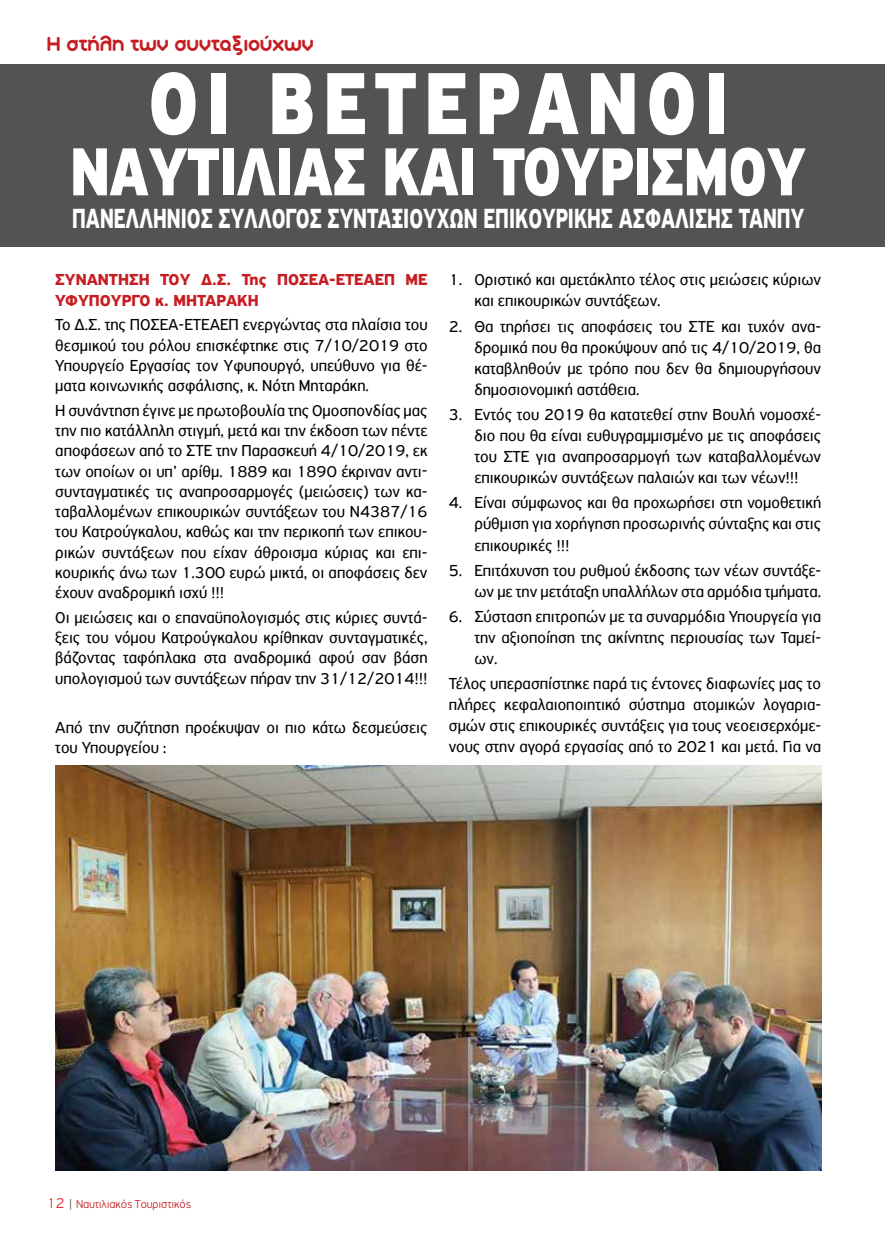
<style>
.page{position:relative;width:885px;height:1234px;background:#fff}
.page>*{position:absolute;margin:0;border:0;box-sizing:border-box;transform-origin:0 0}
.t1{font:900 93.6px "PF Highway Sans Pro";letter-spacing:.12em;color:#fff;scale:.77 1}
.t2{font:900 72.15px "PF Highway Sans Pro";color:#fff;scale:.77 1}
.t3{font:700 29.25px "PF Highway Sans Pro";color:#fff;scale:.7 1}
.t4{font:22.05px "Aka Acid GR Soft Ice Cream";letter-spacing:.01em;color:#c61d23;scale:.95 1}
.t5{font:16.8px/20.2px "PF Highway Sans Pro";color:#000;text-align:justify}
.t6{font:700 16.8px/20.2px "PF Highway Sans Pro";color:#c61d23}
.t7{font:300 12px "PF Highway Gothic";letter-spacing:-.01em;color:#c61d23}
.s1{font-size:15px;color:#ed1d24}
.s2{color:#525451}
</style>
<div class="page">
<div style="left:0;top:64px;width:884px;height:183px;background:#525451"></div>
<img style="left:55px;top:765px;width:766px;height:404px">
<h3 class="t4" style="left:47px;top:32px;width:282px">H στήλη των συνταξιούχων</h3>
<h1 class="t1" style="left:148px;top:46px;width:754px">ΟΙ ΒΕΤΕΡΆΝΟΙ</h1>
<h2 class="t2" style="left:71px;top:127px;width:955px">ΝΑΥΤΙΛΊΑΣ ΚΑΙ ΤΟΥΡΙΣΜΟΎ</h2>
<h3 class="t3" style="left:72px;top:201px;width:1047px">ΠΑΝΕΛΛΉΝΙΟΣ ΣΎΛΛΟΓΟΣ ΣΥΝΤΑΞΙΟΎΧΩΝ ΕΠΙΚΟΥΡΙΚΉΣ ΑΣΦΆΛΙΣΗΣ ΤΑΝΠΥ</h3>
<p class="t6" style="left:55px;top:270px;width:374px">ΣΥΝΑΝΤΗΣΗ ΤΟΥ Δ.Σ. Της ΠΟΣΕΑ-ΕΤΕΑΕΠ ΜΕ<br>ΥΦΥΠΟΥΡΓΟ κ. ΜΗΤΑΡΑΚΗ</p>
<p class="t5" style="left:55px;top:314px;width:374px">Το Δ.Σ. της ΠΟΣΕΑ-ΕΤΕΑΕΠ ενεργώντας στα πλαίσια του θεσμικού του ρόλου επισκέφτηκε στις 7/10/2019 στο Υπουργείο Εργασίας τον Υφυπουργό, υπεύθυνο για θέ&shy;ματα κοινωνικής ασφάλισης, κ. Νότη Μηταράκη.</p>
<p class="t5" style="left:55px;top:400px;width:374px">Η συνάντηση έγινε με πρωτοβουλία της Ομοσπονδίας μας την πιο κατάλληλη στιγμή, μετά και την έκδοση των πέντε αποφάσεων από το ΣΤΕ την Παρασκευή 4/10/2019, εκ των οποίων οι υπ’ αρίθμ. 1889 και 1890 έκριναν αντι&shy;συνταγματικές τις αναπροσαρμογές (μειώσεις) των κα&shy;ταβαλλομένων επικουρικών συντάξεων του Ν4387/16 του Κατρούγκαλου, καθώς και την περικοπή των επικου&shy;ρικών συντάξεων που είχαν άθροισμα κύριας και επι&shy;κουρικής άνω των 1.300 ευρώ μικτά, οι αποφάσεις δεν έχουν αναδρομική ισχύ !!!</p>
<p class="t5" style="left:55px;top:607px;width:374px">Οι μειώσεις και ο επαναϋπολογισμός στις κύριες συντά&shy;ξεις του νόμου Κατρούγκαλου κρίθηκαν συνταγματικές, βάζοντας ταφόπλακα στα αναδρομικά αφού σαν βάση υπολογισμού των συντάξεων πήραν την 31/12/2014!!!</p>
<p class="t5" style="left:55px;top:716px;width:374px">Από την συζήτηση προέκυψαν οι πιο κάτω δεσμεύσεις του Υπουργείου :</p>
<p class="t5" style="left:474px;top:269px;width:348px;line-height:21px;text-indent:-26px">1. Οριστικό και αμετάκλητο τέλος στις μειώσεις κύριων και επικουρικών συντάξεων.</p>
<p class="t5" style="left:474px;top:315px;width:348px;line-height:21px;text-indent:-26px">2. Θα τηρήσει τις αποφάσεις του ΣΤΕ και τυχόν ανα&shy;δρομικά που θα προκύψουν από τις 4/10/2019, θα καταβληθούν με τρόπο που δεν θα δημιουργήσουν δημοσιονομική αστάθεια.</p>
<p class="t5" style="left:474px;top:404px;width:348px;line-height:21px;text-indent:-26px">3. Εντός του 2019 θα κατατεθεί στην Βουλή νομοσχέ&shy;διο που θα είναι ευθυγραμμισμένο με τις αποφάσεις του ΣΤΕ για αναπροσαρμογή των καταβαλλομένων επικουρικών συντάξεων παλαιών και των νέων!!!</p>
<p class="t5" style="left:474px;top:492px;width:348px;line-height:21px;text-indent:-26px">4. Είναι σύμφωνος και θα προχωρήσει στη νομοθετική ρύθμιση για χορήγηση προσωρινής σύνταξης και στις επικουρικές !!!</p>
<p class="t5" style="left:449px;top:559px;width:374px;line-height:21px;text-align:right">5. Επιτάχυνση του ρυθμού έκδοσης των νέων συντάξε&shy;ων με την μετάταξη υπαλλήλων στα αρμόδια τμήματα.</p>
<p class="t5" style="left:474px;top:606px;width:348px;line-height:21px;text-indent:-26px">6. Σύσταση επιτροπών με τα συναρμόδια Υπουργεία για την αξιοποίηση της ακίνητης περιουσίας των Ταμεί&shy;ων.</p>
<p class="t5" style="left:449px;top:673px;width:374px;line-height:21px">Τέλος υπερασπίστηκε παρά τις έντονες διαφωνίες μας το πλήρες κεφαλαιοποιητικό σύστημα ατομικών λογαρια&shy;σμών στις επικουρικές συντάξεις για τους νεοεισερχόμε&shy;νους στην αγορά εργασίας από το 2021 και μετά. Για να</p>
<p class="t7" style="left:47px;top:1197px;width:146px"><span class="s1">12</span> <span class="s2">|</span> Ναυτιλιακός Τουριστικός</p>
</div>
